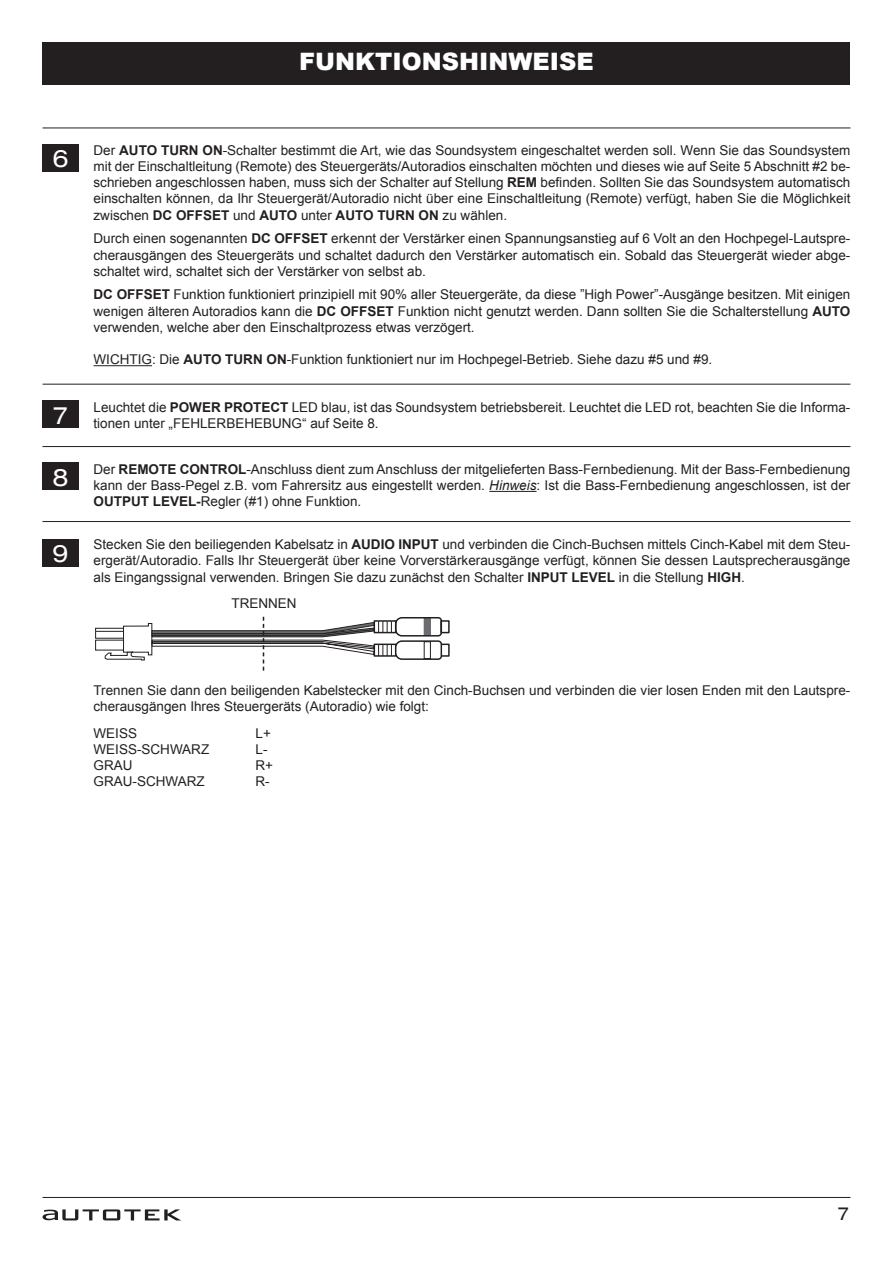
<style>
.page{position:relative;width:893px;height:1263px;background:#fff}
.page>*{position:absolute;margin:0;border:0;box-sizing:border-box;transform-origin:0 0}
.t1{font:900 24px "Arial";color:#fff}
.t2{font:expanded 24px "Helvetica Neue";color:#fff}
.t3{font:expanded 18px "Helvetica Neue";color:#231f20}
.t4{font:13.5px/16.2px "Arial";color:#231f20;text-align:justify}
.s1{font-weight:700}
.s2{font-style:italic}
</style>
<div class="page">
<hr style="left:43px;top:1197px;width:807px;height:1px;background:#231f20">
<div style="left:43px;top:43px;width:807px;height:42px;background:#231f20"></div>
<svg style="left:43px;top:1209px;width:138px;height:11px"></svg>
<div style="left:43px;top:401px;width:36px;height:27px;background:#231f20"></div>
<div style="left:43px;top:462px;width:36px;height:28px;background:#231f20"></div>
<div style="left:43px;top:144px;width:36px;height:27px;background:#231f20"></div>
<div style="left:43px;top:539px;width:36px;height:27px;background:#231f20"></div>
<hr style="left:489px;top:491px;width:48px;height:1px;background:#231f20">
<hr style="left:94px;top:365px;width:58px;height:1px;background:#231f20">
<hr style="left:43px;top:384px;width:807px;height:1px;background:#231f20">
<hr style="left:43px;top:521px;width:807px;height:1px;background:#231f20">
<hr style="left:43px;top:446px;width:807px;height:1px;background:#231f20">
<hr style="left:43px;top:128px;width:807px;height:1px;background:#231f20">
<div style="left:95px;top:628px;width:29px;height:11px;border:1px solid #231f20"></div>
<div style="left:95px;top:640px;width:29px;height:10px;border:1px solid #231f20"></div>
<div style="left:440px;top:643px;width:10px;height:14px;border:2px solid #231f20"></div>
<div style="left:440px;top:620px;width:10px;height:13px;border:2px solid #231f20"></div>
<svg style="left:96px;top:616px;width:347px;height:55px"></svg>
<h1 class="t1" style="left:299px;top:48px;width:296px">FUNKTIONSHINWEISE</h1>
<h1 class="t2" style="left:53px;top:144px;width:18px">6</h1>
<h1 class="t2" style="left:54px;top:401px;width:16px">7</h1>
<h1 class="t2" style="left:53px;top:462px;width:18px">8</h1>
<h1 class="t2" style="left:53px;top:539px;width:18px">9</h1>
<p class="t4" style="left:94px;top:142px;width:758px">Der <span class="s1">AUTO TURN ON</span>-Schalter bestimmt die Art, wie das Soundsystem eingeschaltet werden soll. Wenn Sie das Soundsystem mit der Einschaltleitung (Remote) des Steuergeräts/Autoradios einschalten möchten und dieses wie auf Seite 5 Abschnitt #2 be&shy;schrieben angeschlossen haben, muss sich der Schalter auf Stellung <span class="s1">REM</span> befinden. Sollten Sie das Soundsystem automatisch einschalten können, da Ihr Steuergerät/Autoradio nicht über eine Einschaltleitung (Remote) verfügt, haben Sie die Möglichkeit zwischen <span class="s1">DC OFFSET</span> und <span class="s1">AUTO</span> unter <span class="s1">AUTO TURN ON</span> zu wählen.</p>
<p class="t4" style="left:94px;top:231px;width:758px">Durch einen sogenannten <span class="s1">DC OFFSET</span> erkennt der Verstärker einen Spannungsanstieg auf 6 Volt an den Hochpegel-Lautspre&shy;cherausgängen des Steuergeräts und schaltet dadurch den Verstärker automatisch ein. Sobald das Steuergerät wieder abge&shy;schaltet wird, schaltet sich der Verstärker von selbst ab.</p>
<p class="t4" style="left:94px;top:287px;width:758px"><span class="s1">DC OFFSET</span> Funktion funktioniert prinzipiell mit 90% aller Steuergeräte, da diese ”High Power”-Ausgänge besitzen. Mit einigen wenigen älteren Autoradios kann die <span class="s1">DC OFFSET</span> Funktion nicht genutzt werden. Dann sollten Sie die Schalterstellung <span class="s1">AUTO </span>verwenden, welche aber den Einschaltprozess etwas verzögert.</p>
<p class="t4" style="left:94px;top:352px;width:620px">WICHTIG: Die <span class="s1">AUTO TURN ON</span>-Funktion funktioniert nur im Hochpegel-Betrieb. Siehe dazu #5 und #9.</p>
<p class="t4" style="left:94px;top:399px;width:758px">Leuchtet die <span class="s1">POWER PROTECT</span> LED blau, ist das Soundsystem betriebsbereit. Leuchtet die LED rot, beachten Sie die Informa&shy;tionen unter „FEHLERBEHEBUNG“ auf Seite 8.</p>
<p class="t4" style="left:94px;top:461px;width:758px">Der <span class="s1">REMOTE CONTROL</span>-Anschluss dient zum Anschluss der mitgelieferten Bass-Fernbedienung. Mit der Bass-Fernbedienung kann der Bass-Pegel z.B. vom Fahrersitz aus eingestellt werden. <span class="s2">Hinweis</span>: Ist die Bass-Fernbedienung angeschlossen, ist der <span class="s1">OUTPUT LEVEL-</span>Regler (#1) ohne Funktion.</p>
<p class="t4" style="left:94px;top:536px;width:758px">Stecken Sie den beiliegenden Kabelsatz in <span class="s1">AUDIO INPUT</span> und verbinden die Cinch-Buchsen mittels Cinch-Kabel mit dem Steu&shy;ergerät/Autoradio. Falls Ihr Steuergerät über keine Vorverstärkerausgänge verfügt, können Sie dessen Lautsprecherausgänge als Eingangssignal verwenden. Bringen Sie dazu zunächst den Schalter <span class="s1">INPUT LEVEL</span> in die Stellung <span class="s1">HIGH</span>.</p>
<p class="t4" style="left:231px;top:595px;width:67px">TRENNEN</p>
<p class="t4" style="left:94px;top:682px;width:758px">Trennen Sie dann den beiligenden Kabelstecker mit den Cinch-Buchsen und verbinden die vier losen Enden mit den Lautspre&shy;cherausgängen Ihres Steuergeräts (Autoradio) wie folgt:</p>
<p class="t4" style="left:94px;top:725px;width:45px">WEISS</p>
<p class="t4" style="left:256px;top:725px;width:17px">L+</p>
<p class="t4" style="left:94px;top:741px;width:117px">WEISS-SCHWARZ</p>
<p class="t4" style="left:256px;top:741px;width:14px">L-</p>
<p class="t4" style="left:94px;top:757px;width:41px">GRAU</p>
<p class="t4" style="left:256px;top:757px;width:19px">R+</p>
<p class="t4" style="left:94px;top:774px;width:113px">GRAU-SCHWARZ</p>
<p class="t4" style="left:256px;top:774px;width:16px">R-</p>
<h2 class="t3" style="left:838px;top:1202px;width:12px">7</h2>
</div>
